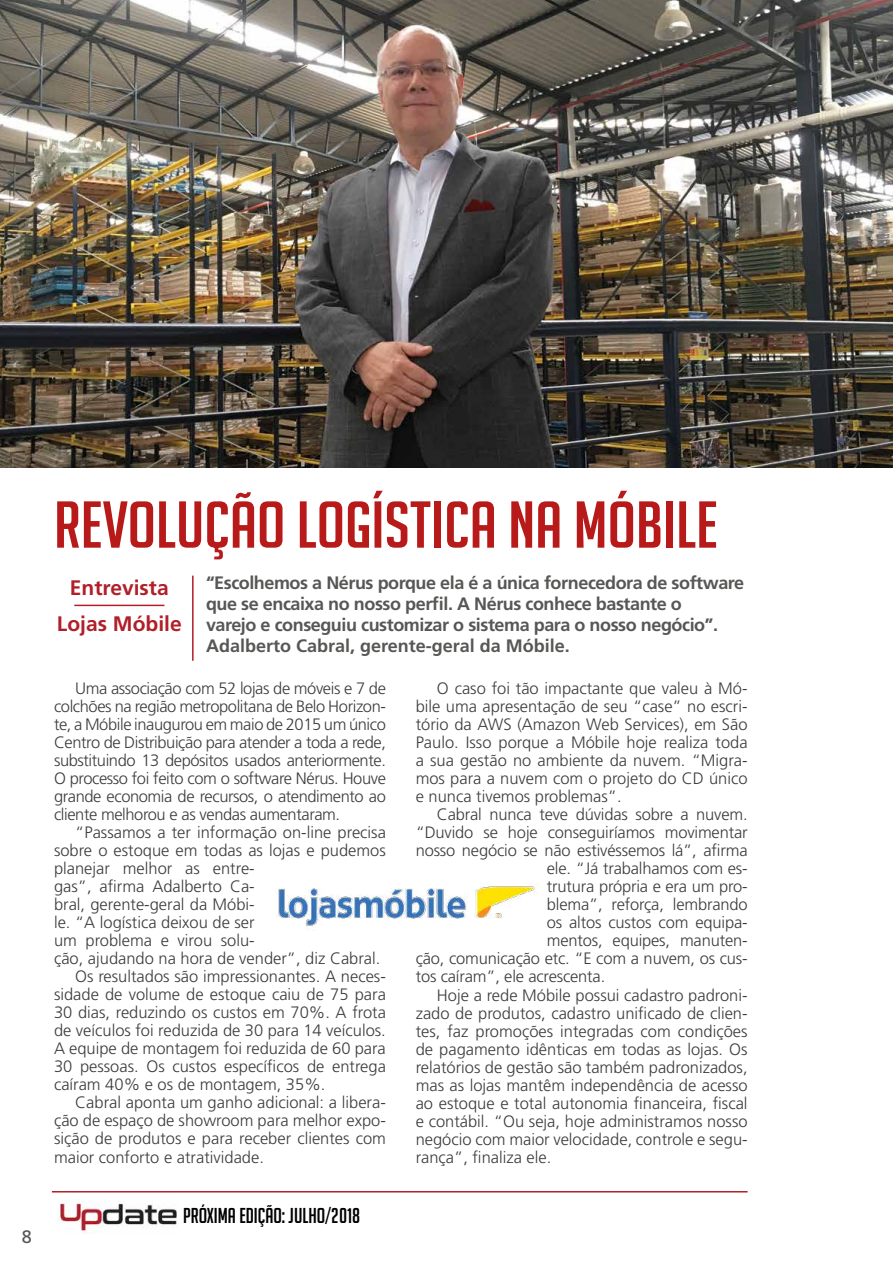
<style>
.page{position:relative;width:893px;height:1263px;background:#fff}
.page>*{position:absolute;margin:0;border:0;box-sizing:border-box;transform-origin:0 0}
.t1{font:64.5px "Big Noodle Titling";color:#b81a1a;scale:1.1 1}
.t2{font:21px "Big Noodle Titling";color:#000}
.t3{font:700 21px/36px "Frutiger LT Std";color:#b11f29;text-align:center}
.t4{font:700 18px/21px "Frutiger LT Std";letter-spacing:-.025em;color:#575756}
.t5{font:18px "Frutiger LT Std";color:#575756}
.t6{font:300 16.5px/18px "Frutiger LT Std";color:#3c3c3b;text-align:justify}
</style>
<div class="page">
<img style="left:0;top:0;width:893px;height:468px">
<hr style="left:192px;top:576px;width:2px;height:85px;background:#b11f29">
<hr style="left:74px;top:605px;width:90px;height:1px;background:#b11f29">
<img style="left:57px;top:1198px;width:120px;height:35px">
<hr style="left:52px;top:1191px;width:696px;height:1px;background:#b11f29">
<img style="left:278px;top:886px;width:257px;height:45px">
<p class="t5" style="left:22px;top:1226px;width:12px">8</p>
<h1 class="t1" style="left:54px;top:490px;width:605px">REVOLUÇÃO LOGÍSTICA NA MÓBILE</h1>
<p class="t4" style="left:206px;top:572px;width:540px">“Escolhemos a Nérus porque ela é a única fornecedora de software que se encaixa no nosso perfil. A Nérus conhece bastante o<br>varejo e conseguiu customizar o sistema para o nosso negócio”.<br>Adalberto Cabral, gerente-geral da Móbile.</p>
<p class="t3" style="left:57px;top:569px;width:126px">Entrevista<br>Lojas Móbile</p>
<p class="t6" style="left:54px;top:680px;width:333px;text-indent:21px">Uma associação com 52 lojas de móveis e 7 de colchões na região metropolitana de Belo Horizon&shy;te, a Móbile inaugurou em maio de 2015 um único Centro de Distribuição para atender a toda a rede, substituindo 13 depósitos usados anteriormente.<br>O processo foi feito com o software Nérus. Houve grande economia de recursos, o atendimento ao cliente melhorou e as vendas aumentaram.</p>
<p class="t6" style="left:75px;top:824px;width:312px">“Passamos a ter informação on-line precisa</p>
<p class="t6" style="left:54px;top:842px;width:333px">sobre o estoque em todas as lojas e pudemos</p>
<p class="t6" style="left:54px;top:860px;width:202px">planejar melhor as entre-</p>
<p class="t6" style="left:54px;top:878px;width:202px">gas”, afirma Adalberto Ca-</p>
<p class="t6" style="left:54px;top:896px;width:202px">bral, gerente-geral da Móbi-</p>
<p class="t6" style="left:54px;top:914px;width:202px">le. “A logística deixou de ser</p>
<p class="t6" style="left:54px;top:932px;width:202px">um problema e virou solu-</p>
<p class="t6" style="left:54px;top:950px;width:328px">ção, ajudando na hora de vender”, diz Cabral.</p>
<p class="t6" style="left:75px;top:968px;width:312px">Os resultados são impressionantes. A neces-</p>
<p class="t6" style="left:54px;top:986px;width:333px">sidade de volume de estoque caiu de 75 para</p>
<p class="t6" style="left:54px;top:1004px;width:333px">30 dias, reduzindo os custos em 70%. A frota</p>
<p class="t6" style="left:54px;top:1022px;width:333px">de veículos foi reduzida de 30 para 14 veículos.</p>
<p class="t6" style="left:54px;top:1040px;width:333px">A equipe de montagem foi reduzida de 60 para</p>
<p class="t6" style="left:54px;top:1058px;width:333px">30 pessoas. Os custos específicos de entrega</p>
<p class="t6" style="left:54px;top:1076px;width:273px">caíram 40% e os de montagem, 35%.</p>
<p class="t6" style="left:75px;top:1094px;width:312px">Cabral aponta um ganho adicional: a libera-</p>
<p class="t6" style="left:54px;top:1112px;width:333px">ção de espaço de showroom para melhor expo-</p>
<p class="t6" style="left:54px;top:1130px;width:333px">sição de produtos e para receber clientes com</p>
<p class="t6" style="left:54px;top:1148px;width:211px">maior conforto e atratividade.</p>
<p class="t2" style="left:183px;top:1204px;width:179px">PRÓXIMA EDIÇÃO: JULHO/2018</p>
<p class="t6" style="left:416px;top:680px;width:333px;text-indent:21px">O caso foi tão impactante que valeu à Mó&shy;bile uma apresentação de seu “case” no escri&shy;tório da AWS (Amazon Web Services), em São Paulo. Isso porque a Móbile hoje realiza toda a sua gestão no ambiente da nuvem. “Migra&shy;mos para a nuvem com o projeto do CD único e nunca tivemos problemas”.</p>
<p class="t6" style="left:437px;top:806px;width:312px">Cabral nunca teve dúvidas sobre a nuvem.</p>
<p class="t6" style="left:416px;top:824px;width:333px">“Duvido se hoje conseguiríamos movimentar</p>
<p class="t6" style="left:416px;top:842px;width:333px">nosso negócio se não estivéssemos lá”, afirma</p>
<p class="t6" style="left:547px;top:860px;width:202px">ele. “Já trabalhamos com es-</p>
<p class="t6" style="left:547px;top:878px;width:202px">trutura própria e era um pro-</p>
<p class="t6" style="left:547px;top:896px;width:202px">blema”, reforça, lembrando</p>
<p class="t6" style="left:547px;top:914px;width:202px">os altos custos com equipa-</p>
<p class="t6" style="left:547px;top:932px;width:202px">mentos, equipes, manuten-</p>
<p class="t6" style="left:416px;top:950px;width:333px">ção, comunicação etc. “E com a nuvem, os cus-</p>
<p class="t6" style="left:416px;top:968px;width:191px">tos caíram”, ele acrescenta.</p>
<p class="t6" style="left:437px;top:986px;width:312px">Hoje a rede Móbile possui cadastro padroni-</p>
<p class="t6" style="left:416px;top:1004px;width:333px">zado de produtos, cadastro unificado de clien-</p>
<p class="t6" style="left:416px;top:1022px;width:333px">tes, faz promoções integradas com condições</p>
<p class="t6" style="left:416px;top:1040px;width:333px">de pagamento idênticas em todas as lojas. Os</p>
<p class="t6" style="left:416px;top:1058px;width:333px">relatórios de gestão são também padronizados,</p>
<p class="t6" style="left:416px;top:1076px;width:333px">mas as lojas mantêm independência de acesso</p>
<p class="t6" style="left:416px;top:1094px;width:333px">ao estoque e total autonomia financeira, fiscal</p>
<p class="t6" style="left:416px;top:1112px;width:333px">e contábil. “Ou seja, hoje administramos nosso</p>
<p class="t6" style="left:416px;top:1130px;width:333px">negócio com maior velocidade, controle e segu-</p>
<p class="t6" style="left:416px;top:1148px;width:137px">rança”, finaliza ele.</p>
</div>
